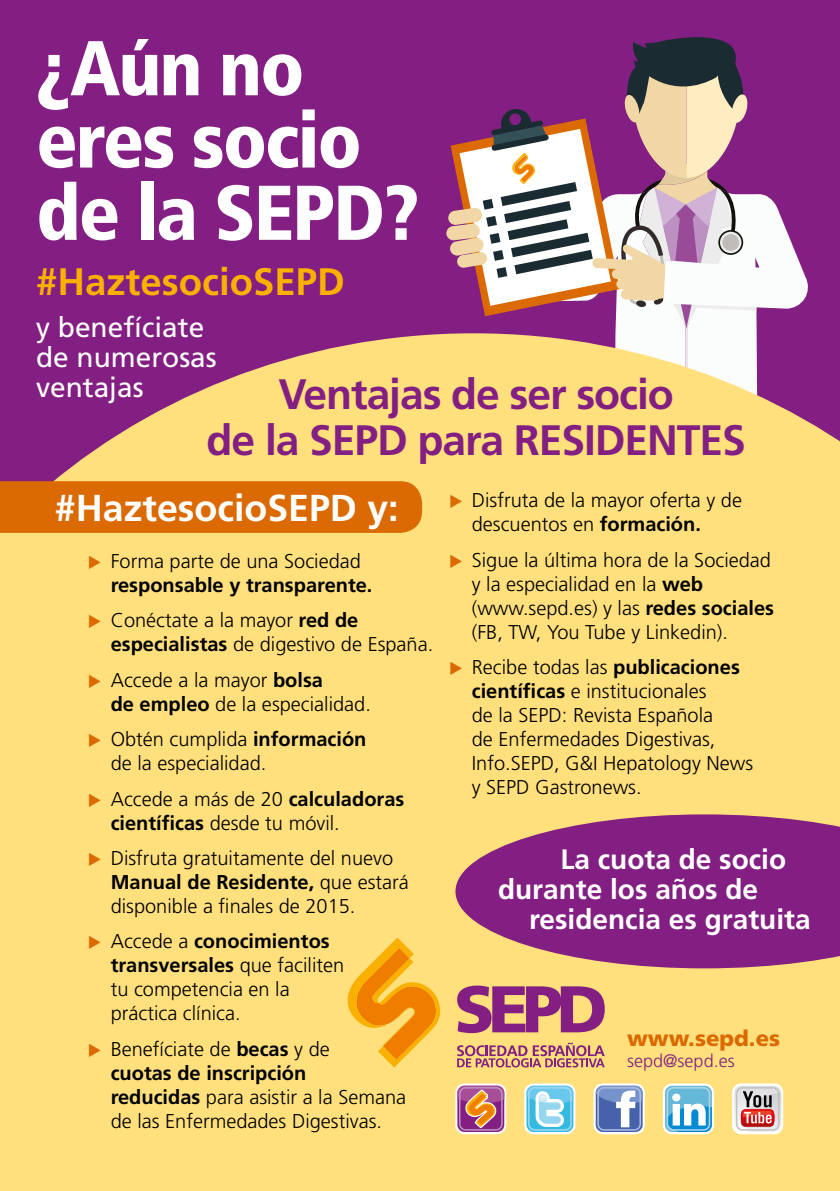
<style>
.page{position:relative;width:840px;height:1191px;background:#fff}
.page>*{position:absolute;margin:0;border:0;box-sizing:border-box;transform-origin:0 0}
.t1{font:900 condensed 77.4px/72.2px "Frutiger";letter-spacing:-.025em;color:#fff}
.t2{font:700 42.6px/46px "Frutiger";letter-spacing:-.025em;color:#831f82;text-align:center}
.t3{font:700 38.2px "Frutiger";color:#f9b000}
.t4{font:700 37.4px "Frutiger";color:#fff}
.t5{font:700 28px/30px "Frutiger";color:#fff}
.t6{font:28px/30px "Frutiger";color:#fff}
.t7{font:900 22px "Frutiger";color:#dc6a02}
.t8{font:300 20px/24px "Frutiger";color:#000}
.t9{font:700 20px/24px "Frutiger";color:#000}
.t10{font:300 18px "Frutiger";color:#831f82}
.s1{color:#dc6a02}
.s2{font-weight:700}
.s3{font-weight:300}
</style>
<div class="page">
<div style="left:0;top:0;width:839px;height:1191px;background:#831f82"></div>
<svg style="left:446px;top:37px;width:362px;height:296px"></svg>
<div style="left:0;top:333px;width:839px;height:858px;background:#ffe07d"></div>
<div style="left:455px;top:1083px;width:51px;height:51px;border:1px solid #fff;border-radius:8px"></div>
<svg style="left:457px;top:1085px;width:47px;height:47px"></svg>
<svg style="left:457px;top:1085px;width:47px;height:45px"></svg>
<div style="left:593px;top:1083px;width:51px;height:51px;border:1px solid #fff;border-radius:8px"></div>
<svg style="left:595px;top:1085px;width:47px;height:47px"></svg>
<div style="left:597px;top:1087px;width:43px;height:43px;border:2px solid #acbce2;border-radius:6px"></div>
<svg style="left:595px;top:1085px;width:47px;height:42px;background:#879bcb"></svg>
<div style="left:524px;top:1083px;width:51px;height:51px;border:1px solid #fff;border-radius:8px"></div>
<svg style="left:526px;top:1085px;width:47px;height:47px"></svg>
<div style="left:527px;top:1087px;width:44px;height:43px;border:2px solid #9fd8f3;border-radius:6px"></div>
<svg style="left:526px;top:1085px;width:47px;height:42px;background:#90d6ef"></svg>
<div style="left:731px;top:1083px;width:51px;height:51px;border:1px solid #fff;border-radius:8px"></div>
<svg style="left:733px;top:1085px;width:47px;height:47px;background:#cba6a7"></svg>
<div style="left:662px;top:1083px;width:51px;height:51px;border:1px solid #fff;border-radius:8px"></div>
<div style="left:664px;top:1085px;width:47px;height:47px;background:#66b8d9;border-radius:7px"></div>
<div style="left:666px;top:1087px;width:43px;height:43px;border:2px solid #b1d5ea;border-radius:6px"></div>
<svg style="left:666px;top:1093px;width:45px;height:39px"></svg>
<svg style="left:457px;top:985px;width:147px;height:48px"></svg>
<svg style="left:457px;top:1042px;width:147px;height:25px"></svg>
<svg style="left:347px;top:937px;width:93px;height:130px;background:#f9ba42"></svg>
<div style="left:0;top:481px;width:422px;height:52px;background:#dc6a02"></div>
<svg style="left:455px;top:814px;width:384px;height:154px"></svg>
<h1 class="t1" style="left:36px;top:32px;width:384px">¿Aún no eres socio de la SEPD?</h1>
<h3 class="t3" style="left:36px;top:259px;width:310px">#HaztesocioSEPD</h3>
<h3 class="t6" style="left:36px;top:312px;width:182px">y benefíciate de numerosas ventajas</h3>
<h2 class="t2" style="left:206px;top:371px;width:540px">Ventajas de ser socio<br>de la SEPD para RESIDENTES</h2>
<h3 class="t4" style="left:55px;top:486px;width:345px">#HaztesocioSEPD y:</h3>
<p class="t8" style="left:471px;top:488px;width:271px;text-indent:-23px"><span class="s1">◆</span> Disfruta de la mayor oferta y de descuentos en <span class="s2">formación.</span></p>
<p class="t8" style="left:471px;top:548px;width:303px;text-indent:-23px"><span class="s1">◆</span> Sigue la última hora de la Sociedad y la especialidad en la <span class="s2">web </span>(www.sepd.es) y las <span class="s2">redes sociales </span>(FB, TW, You Tube y Linkedin).</p>
<p class="t8" style="left:471px;top:655px;width:283px;text-indent:-23px"><span class="s1">◆</span> Recibe todas las <span class="s2">publicaciones científicas</span> e institucionales<br>de la SEPD: Revista Española<br>de Enfermedades Digestivas,<br>Info.SEPD, G&amp;I Hepatology News y SEPD Gastronews.</p>
<p class="t9" style="left:111px;top:549px;width:263px;text-indent:-23px"><span class="s1">◆</span> <span class="s3">Forma parte de una Sociedad </span>responsable y transparente.</p>
<p class="t8" style="left:111px;top:608px;width:324px;text-indent:-23px"><span class="s1">◆</span> Conéctate a la mayor <span class="s2">red de especialistas</span> de digestivo de España.</p>
<p class="t8" style="left:111px;top:668px;width:262px;text-indent:-23px"><span class="s1">◆</span> Accede a la mayor <span class="s2">bolsa<br>de empleo</span> de la especialidad.</p>
<p class="t8" style="left:111px;top:727px;width:257px;text-indent:-23px"><span class="s1">◆</span> Obtén cumplida <span class="s2">información </span>de la especialidad.</p>
<p class="t8" style="left:111px;top:786px;width:295px;text-indent:-23px"><span class="s1">◆</span> Accede a más de 20 <span class="s2">calculadoras científicas</span> desde tu móvil.</p>
<p class="t8" style="left:111px;top:846px;width:299px;text-indent:-23px"><span class="s1">◆</span> Disfruta gratuitamente del nuevo<br><span class="s2">Manual de Residente,</span> que estará disponible a finales de 2015.</p>
<p class="t8" style="left:111px;top:929px;width:235px;text-indent:-23px"><span class="s1">◆</span> Accede a <span class="s2">conocimientos transversales</span> que faciliten tu competencia en la práctica clínica.</p>
<p class="t8" style="left:111px;top:1036px;width:297px;text-indent:-23px"><span class="s1">◆</span> Benefíciate de <span class="s2">becas</span> y de<br><span class="s2">cuotas de inscripción<br>reducidas</span> para asistir a la Semana de las Enfermedades Digestivas.</p>
<h3 class="t5" style="left:497px;top:843px;width:289px;text-indent:62px">La cuota de socio durante los años de</h3>
<h3 class="t5" style="left:529px;top:903px;width:283px">residencia es gratuita</h3>
<p class="t7" style="left:626px;top:1024px;width:154px">www.sepd.es</p>
<p class="t10" style="left:626px;top:1051px;width:109px">sepd@sepd.es</p>
</div>
